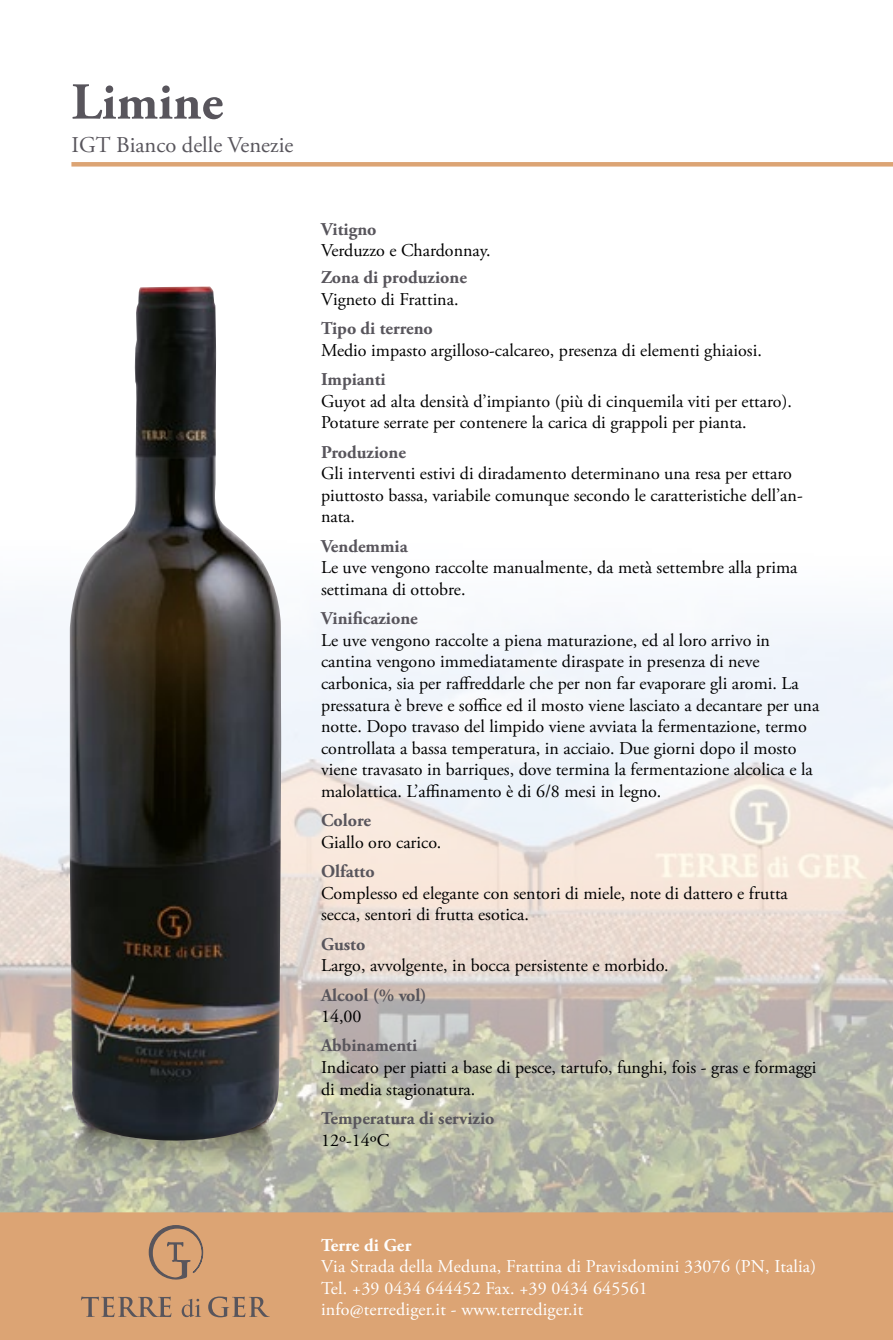
<style>
.page{position:relative;width:893px;height:1340px;background:#fff}
.page>*{position:absolute;margin:0;border:0;box-sizing:border-box;transform-origin:0 0}
.t1{font:700 51.75px "Adobe Garamond Pro";color:#58555c}
.t2{font:22.5px "Adobe Garamond Pro";color:#58555c}
.t3{font:18px/21.6px "Adobe Garamond Pro";color:#000}
.t4{font:700 18px "Adobe Garamond Pro";color:#58555c}
.t5{font:18px/21.6px "Adobe Garamond Pro";letter-spacing:.01em;color:#fff}
.t6{font:700 18px "Adobe Garamond Pro";letter-spacing:.01em;color:#fff}
</style>
<div class="page">
<img style="left:0;top:607px;width:893px;height:605px">
<hr style="left:71px;top:162px;width:822px;height:4px;background:#dca474">
<div style="left:0;top:1212px;width:893px;height:127px;background:#dca474"></div>
<svg style="left:81px;top:1296px;width:90px;height:20px;background:#b48c6c"></svg>
<svg style="left:182px;top:1298px;width:19px;height:19px"></svg>
<svg style="left:208px;top:1296px;width:62px;height:21px"></svg>
<svg style="left:148px;top:1224px;width:56px;height:56px;background:#bf936e"></svg>
<img style="left:0;top:1062px;width:359px;height:126px">
<img style="left:70px;top:286px;width:211px;height:856px">
<h1 class="t1" style="left:71px;top:72px;width:153px">Limine</h1>
<p class="t2" style="left:71px;top:132px;width:224px">IGT Bianco delle Venezie</p>
<p class="t4" style="left:321px;top:219px;width:57px">Vitigno</p>
<p class="t3" style="left:321px;top:240px;width:171px">Verduzzo e Chardonnay.</p>
<p class="t4" style="left:321px;top:267px;width:147px">Zona di produzione</p>
<p class="t3" style="left:321px;top:289px;width:139px">Vigneto di Frattina.</p>
<p class="t4" style="left:321px;top:318px;width:113px">Tipo di terreno</p>
<p class="t3" style="left:321px;top:340px;width:442px">Medio impasto argilloso-calcareo, presenza di elementi ghiaiosi.</p>
<p class="t4" style="left:321px;top:369px;width:66px">Impianti</p>
<p class="t3" style="left:321px;top:391px;width:472px">Guyot ad alta densità d’impianto (più di cinquemila viti per ettaro).<br>Potature serrate per contenere la carica di grappoli per pianta.</p>
<p class="t4" style="left:321px;top:441px;width:86px">Produzione</p>
<p class="t3" style="left:321px;top:463px;width:483px">Gli interventi estivi di diradamento determinano una resa per ettaro piuttosto bassa, variabile comunque secondo le caratteristiche dell’an&shy;nata.</p>
<p class="t4" style="left:321px;top:535px;width:88px">Vendemmia</p>
<p class="t3" style="left:321px;top:557px;width:478px">Le uve vengono raccolte manualmente, da metà settembre alla prima settimana di ottobre.</p>
<p class="t4" style="left:321px;top:608px;width:98px">Vinificazione</p>
<p class="t3" style="left:321px;top:630px;width:500px">Le uve vengono raccolte a piena maturazione, ed al loro arrivo in cantina vengono immediatamente diraspate in presenza di neve carbonica, sia per raffreddarle che per non far evaporare gli aromi. La pressatura è breve e soffice ed il mosto viene lasciato a decantare per una notte. Dopo travaso del limpido viene avviata la fermentazione, termo controllata a bassa temperatura, in acciaio. Due giorni dopo il mosto viene travasato in barriques, dove termina la fermentazione alcolica e la malolattica. L’affinamento è di 6/8 mesi in legno.</p>
<p class="t4" style="left:321px;top:810px;width:51px">Colore</p>
<p class="t3" style="left:321px;top:832px;width:122px">Giallo oro carico.</p>
<p class="t4" style="left:321px;top:861px;width:55px">Olfatto</p>
<p class="t3" style="left:321px;top:883px;width:468px">Complesso ed elegante con sentori di miele, note di dattero e frutta secca, sentori di frutta esotica.</p>
<p class="t4" style="left:321px;top:933px;width:46px">Gusto</p>
<p class="t3" style="left:321px;top:955px;width:349px">Largo, avvolgente, in bocca persistente e morbido.</p>
<p class="t4" style="left:321px;top:984px;width:107px">Alcool (% vol)</p>
<p class="t3" style="left:321px;top:1006px;width:42px">14,00</p>
<p class="t4" style="left:321px;top:1035px;width:98px">Abbinamenti</p>
<p class="t3" style="left:321px;top:1057px;width:497px">Indicato per piatti a base di pesce, tartufo, funghi, fois - gras e formaggi di media stagionatura.</p>
<p class="t4" style="left:321px;top:1107px;width:175px">Temperatura di servizio</p>
<p class="t3" style="left:321px;top:1129px;width:70px">12º-14ºC</p>
<p class="t6" style="left:321px;top:1234px;width:92px">Terre di Ger</p>
<p class="t5" style="left:321px;top:1256px;width:497px">Via Strada della Meduna, Frattina di Pravisdomini 33076 (PN, Italia)<br>Tel. +39 0434 644452 Fax. +39 0434 645561<br>info@terrediger.it - www.terrediger.it</p>
</div>
